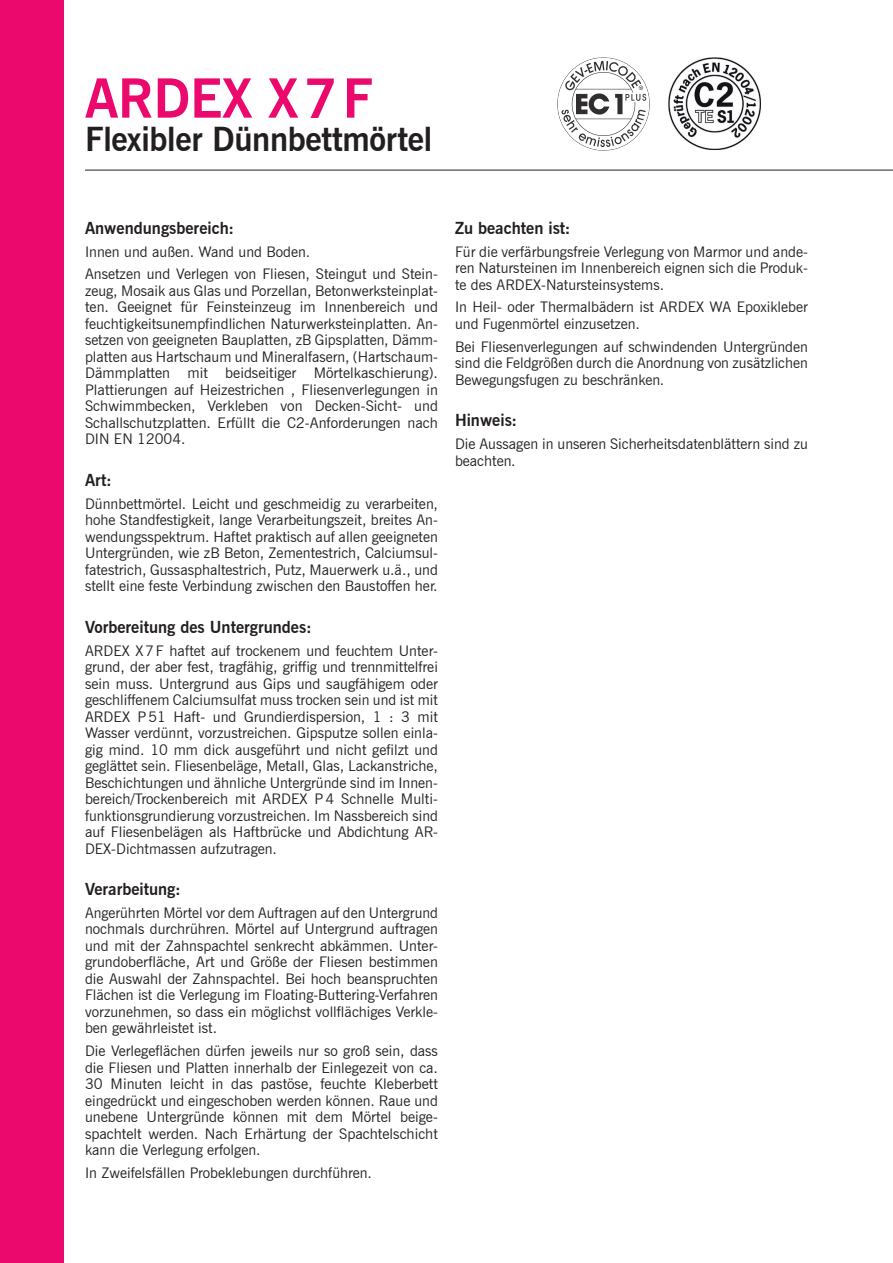
<style>
.page{position:relative;width:893px;height:1263px;background:#fff}
.page>*{position:absolute;margin:0;border:0;box-sizing:border-box;transform-origin:0 0}
.Produktname_Innensei{font:700 54px "News Gothic BT";letter-spacing:-.01em;color:#ec096d}
.Produktbezeichnung_I{font:700 33px "News Gothic BT";letter-spacing:-.01em;color:#231f20}
.Zwischentitel{font:700 16.5px "News Gothic BT";color:#231f20}
.Grundtext_mit_Abstan{font:14.7px/16.5px "News Gothic BT";color:#231f20;text-align:justify}
</style>
<div class="page">
<div style="left:0;top:0;width:64px;height:1263px;background:#ec096d"></div>
<hr style="left:85px;top:170px;width:808px;height:1px;background:#231f20">
<img style="left:668px;top:58px;width:92px;height:92px">
<img style="left:558px;top:58px;width:92px;height:92px">
<p class="Produktname_Innensei" style="left:85px;top:66px;width:290px">ARDEX X7F</p>
<p class="Produktbezeichnung_I" style="left:85px;top:119px;width:349px">Flexibler Dünnbettmörtel</p>
<p class="Zwischentitel" style="left:85px;top:218px;width:151px">Anwendungsbereich:</p>
<p class="Grundtext_mit_Abstan" style="left:85px;top:243px;width:227px">Innen und außen. Wand und Boden.</p>
<p class="Grundtext_mit_Abstan" style="left:85px;top:266px;width:354px">Ansetzen und Verlegen von Fliesen, Steingut und Stein&shy;zeug, Mosaik aus Glas und Porzellan, Betonwerksteinplat&shy;ten. Geeignet für Feinsteinzeug im Innenbereich und feuchtigkeitsunempfindlichen Naturwerksteinplatten. An&shy;setzen von geeigneten Bauplatten, zB Gipsplatten, Dämm&shy;platten aus Hartschaum und Mineralfasern, (Hartschaum-Dämmplatten mit beidseitiger Mörtelkaschierung).<br>Plattierungen auf Heizestrichen , Fliesenverlegungen in Schwimmbecken, Verkleben von Decken-Sicht- und Schallschutzplatten. Erfüllt die C2-Anforderungen nach DIN EN 12004.</p>
<p class="Zwischentitel" style="left:85px;top:470px;width:28px">Art:</p>
<p class="Grundtext_mit_Abstan" style="left:85px;top:495px;width:354px">Dünnbettmörtel. Leicht und geschmeidig zu verarbeiten, hohe Standfestigkeit, lange Verarbeitungszeit, breites An&shy;wendungsspektrum. Haftet praktisch auf allen geeigneten Untergründen, wie zB Beton, Zementestrich, Calciumsul&shy;fatestrich, Gussasphaltestrich, Putz, Mauerwerk u.ä., und stellt eine feste Verbindung zwischen den Baustoffen her.</p>
<p class="Zwischentitel" style="left:85px;top:617px;width:228px">Vorbereitung des Untergrundes:</p>
<p class="Grundtext_mit_Abstan" style="left:85px;top:642px;width:354px">ARDEX X7F haftet auf trockenem und feuchtem Unter&shy;grund, der aber fest, tragfähig, griffig und trennmittelfrei sein muss. Untergrund aus Gips und saugfähigem oder geschliffenem Calciumsulfat muss trocken sein und ist mit ARDEX P51 Haft- und Grundierdispersion, 1 : 3 mit Wasser verdünnt, vorzustreichen. Gipsputze sollen einla&shy;gig mind. 10 mm dick ausgeführt und nicht gefilzt und geglättet sein. Fliesenbeläge, Metall, Glas, Lackanstriche, Beschichtungen und ähnliche Untergründe sind im Innen&shy;bereich/Trockenbereich mit ARDEX P4 Schnelle Multi&shy;funktionsgrundierung vorzustreichen. Im Nassbereich sind auf Fliesenbelägen als Haftbrücke und Abdichtung AR-DEX-Dichtmassen aufzutragen.</p>
<p class="Zwischentitel" style="left:85px;top:879px;width:97px">Verarbeitung:</p>
<p class="Grundtext_mit_Abstan" style="left:85px;top:904px;width:354px">Angerührten Mörtel vor dem Auftragen auf den Untergrund nochmals durchrühren. Mörtel auf Untergrund auftragen und mit der Zahnspachtel senkrecht abkämmen. Unter&shy;grundoberfläche, Art und Größe der Fliesen bestimmen die Auswahl der Zahnspachtel. Bei hoch beanspruchten Flächen ist die Verlegung im Floating-Buttering-Verfahren vorzunehmen, so dass ein möglichst vollflächiges Verkle&shy;ben gewährleistet ist.</p>
<p class="Grundtext_mit_Abstan" style="left:85px;top:1043px;width:354px">Die Verlegeflächen dürfen jeweils nur so groß sein, dass die Fliesen und Platten innerhalb der Einlegezeit von ca.<br>30 Minuten leicht in das pastöse, feuchte Kleberbett eingedrückt und eingeschoben werden können. Raue und unebene Untergründe können mit dem Mörtel beige&shy;spachtelt werden. Nach Erhärtung der Spachtelschicht kann die Verlegung erfolgen.</p>
<p class="Grundtext_mit_Abstan" style="left:85px;top:1164px;width:288px">In Zweifelsfällen Probeklebungen durchführen.</p>
<p class="Zwischentitel" style="left:455px;top:218px;width:117px">Zu beachten ist:</p>
<p class="Grundtext_mit_Abstan" style="left:455px;top:243px;width:354px">Für die verfärbungsfreie Verlegung von Marmor und ande&shy;ren Natursteinen im Innenbereich eignen sich die Produk&shy;te des ARDEX-Natursteinsystems.</p>
<p class="Grundtext_mit_Abstan" style="left:455px;top:299px;width:354px">In Heil- oder Thermalbädern ist ARDEX WA Epoxikleber und Fugenmörtel einzusetzen.</p>
<p class="Grundtext_mit_Abstan" style="left:455px;top:338px;width:354px">Bei Fliesenverlegungen auf schwindenden Untergründen sind die Feldgrößen durch die Anordnung von zusätzlichen Bewegungsfugen zu beschränken.</p>
<p class="Zwischentitel" style="left:455px;top:410px;width:64px">Hinweis:</p>
<p class="Grundtext_mit_Abstan" style="left:455px;top:435px;width:354px">Die Aussagen in unseren Sicherheitsdatenblättern sind zu beachten.</p>
</div>
